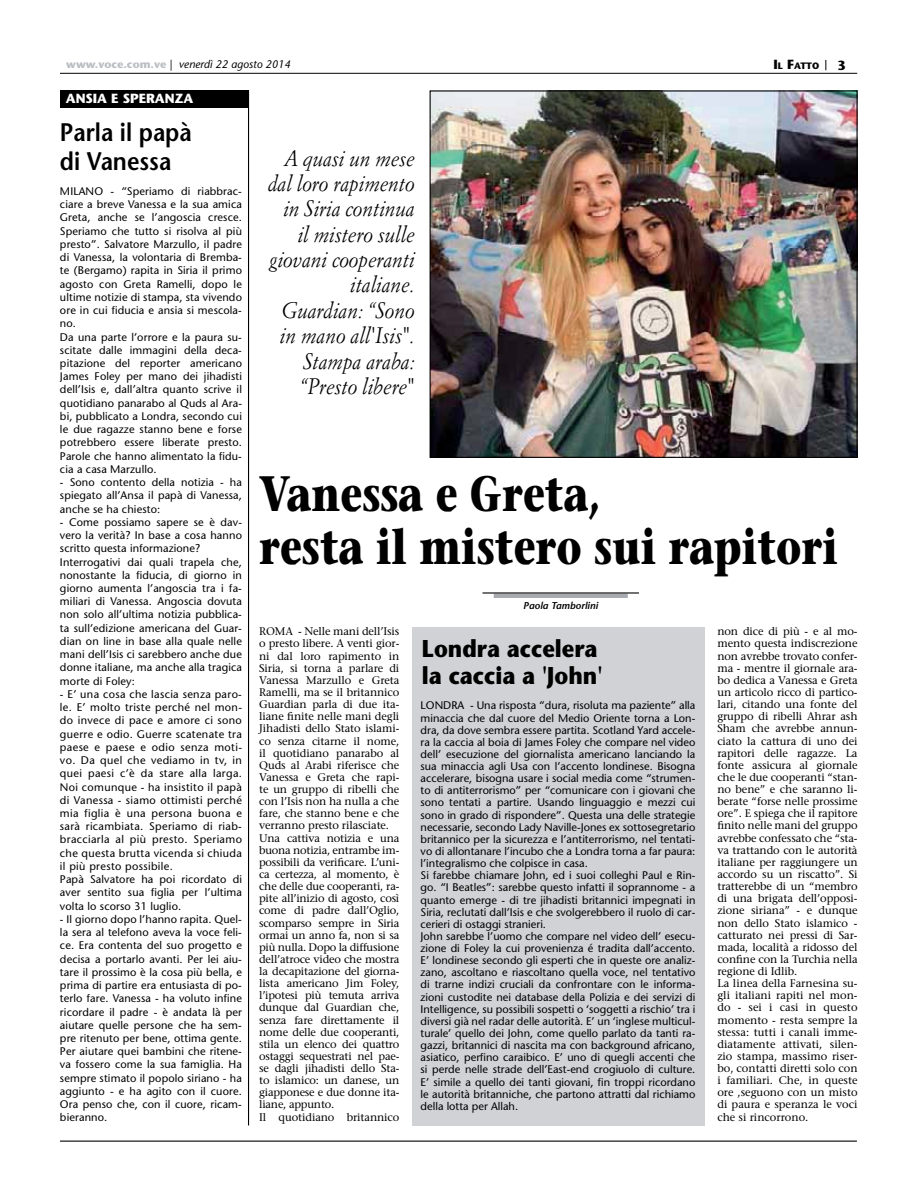
<style>
.page{position:relative;width:918px;height:1188px;background:#fff}
.page>*{position:absolute;margin:0;border:0;box-sizing:border-box;transform-origin:0 0}
.t1{font:700 49.65px/52.9px "Stone Serif";color:#000;scale:.79 1}
.t2{font:600 25.35px/28.7px "Stone Sans";color:#000;scale:.9 1}
.t3{font:700 24.3px/26.4px "Stone Sans";color:#000;scale:.9 1}
.t4{font:italic 22.05px/25.3px "Simoncini Garamond";color:#000;text-align:right;scale:.9 1}
.t5{font:700 13.2px "Stone Sans";color:#fff}
.t6{font:700 13.2px "Stone Sans";color:#000}
.t7{font:11.1px/13.2px "Stone Sans";color:#000}
.t8{font:11.1px/12.1px "Stone Serif";letter-spacing:-.01em;color:#000}
.t9{font:11.1px/13.2px "Stone Sans";letter-spacing:.03em;color:#000}
.t10{font:italic 11.1px "Stone Sans";color:#000}
.t11{font:italic 600 9.9px "Stone Sans";color:#000}
.t12{font:700 9.3px "Stone Sans";color:#000}
.s1{font-weight:700;font-style:normal;color:#bbbec3}
.s2{font-style:normal}
.s3{font-size:13.2px}
</style>
<div class="page">
<hr style="left:60px;top:73px;width:797px;height:1px;background:#000">
<hr style="left:60px;top:1141px;width:797px;height:1px;background:#000">
<div style="left:60px;top:90px;width:189px;height:18px;background:#000"></div>
<hr style="left:248px;top:90px;width:1px;height:1035px;background:#000">
<div style="left:412px;top:627px;width:293px;height:498px;background:#d0d2d5"></div>
<img style="left:432px;top:92px;width:424px;height:364px">
<div style="left:430px;top:90px;width:428px;height:368px;border:1px solid #000"></div>
<hr style="left:494px;top:594px;width:134px;height:4px;background:#a8acb1">
<hr style="left:483px;top:592px;width:156px;height:2px;background:#000">
<p class="t10" style="left:66px;top:60px;width:226px"><span class="s1">www.voce.com.ve</span> <span class="s2">|</span> venerdì 22 agosto 2014</p>
<p class="t12" style="left:774px;top:63px;width:47px"><span class="s3">I</span>L <span class="s3">F</span>ATTO</p>
<p class="t6" style="left:838px;top:60px;width:10px">3</p>
<p class="t5" style="left:66px;top:94px;width:129px">ANSIA E SPERANZA</p>
<h2 class="t2" style="left:60px;top:120px;width:148px">Parla il papà di Vanessa</h2>
<p class="t7" style="left:60px;top:186px;width:184px">MILANO - “Speriamo di riabbrac&shy;ciare a breve Vanessa e la sua amica Greta, anche se l’angoscia cresce.<br>Speriamo che tutto si risolva al più presto”. Salvatore Marzullo, il padre di Vanessa, la volontaria di Bremba&shy;te (Bergamo) rapita in Siria il primo agosto con Greta Ramelli, dopo le ultime notizie di stampa, sta vivendo ore in cui fiducia e ansia si mescola&shy;no.<br>Da una parte l’orrore e la paura su&shy;scitate dalle immagini della deca&shy;pitazione del reporter americano James Foley per mano dei jihadisti dell’Isis e, dall’altra quanto scrive il quotidiano panarabo al Quds al Ara&shy;bi, pubblicato a Londra, secondo cui le due ragazze stanno bene e forse potrebbero essere liberate presto.<br>Parole che hanno alimentato la fidu&shy;cia a casa Marzullo.</p>
<p class="t7" style="left:60px;top:477px;width:183px;text-align:justify">- Sono contento della notizia - ha spiegato all’Ansa il papà di Vanessa, anche se ha chiesto:</p>
<p class="t7" style="left:60px;top:517px;width:184px">- Come possiamo sapere se è dav&shy;vero la verità? In base a cosa hanno scritto questa informazione?<br>Interrogativi dai quali trapela che, nonostante la fiducia, di giorno in giorno aumenta l’angoscia tra i fa&shy;miliari di Vanessa. Angoscia dovuta non solo all’ultima notizia pubblica&shy;ta sull’edizione americana del Guar&shy;dian on line in base alla quale nelle mani dell’Isis ci sarebbero anche due donne italiane, ma anche alla tragica morte di Foley:</p>
<p class="t9" style="left:60px;top:689px;width:184px">- E’ una cosa che lascia senza paro&shy;le. E’ molto triste perché nel mon&shy;do invece di pace e amore ci sono guerre e odio. Guerre scatenate tra paese e paese e odio senza moti&shy;vo. Da quel che vediamo in tv, in quei paesi c’è da stare alla larga.<br>Noi comunque - ha insistito il papà di Vanessa - siamo ottimisti perché mia figlia è una persona buona e sarà ricambiata. Speriamo di riab&shy;bracciarla al più presto. Speriamo che questa brutta vicenda si chiuda il più presto possibile.<br>Papà Salvatore ha poi ricordato di aver sentito sua figlia per l’ultima volta lo scorso 31 luglio.</p>
<p class="t7" style="left:60px;top:914px;width:184px;text-align:justify">- Il giorno dopo l’hanno rapita. Quel&shy;la sera al telefono aveva la voce feli&shy;ce. Era contenta del suo progetto e decisa a portarlo avanti. Per lei aiu&shy;tare il prossimo è la cosa più bella, e prima di partire era entusiasta di po&shy;terlo fare. Vanessa - ha voluto infine ricordare il padre - è andata là per aiutare quelle persone che ha sem&shy;pre ritenuto per bene, ottima gente.<br>Per aiutare quei bambini che ritene&shy;va fossero come la sua famiglia. Ha sempre stimato il popolo siriano - ha aggiunto - e ha agito con il cuore.<br>Ora penso che, con il cuore, ricam&shy;bieranno.</p>
<h3 class="t4" style="left:268px;top:147px;width:165px">A quasi un mese dal loro rapimento in Siria continua il mistero sulle giovani cooperanti italiane.<br>Guardian: “Sono in mano all'Isis".<br>Stampa araba: “Presto libere"</h3>
<h1 class="t1" style="left:259px;top:473px;width:734px">Vanessa e Greta,<br>resta il mistero sui rapitori</h1>
<p class="t11" style="left:523px;top:601px;width:76px">Paola Tamborlini</p>
<p class="t8" style="left:259px;top:627px;width:142px">ROMA - Nelle mani dell’Isis o presto libere. A venti gior&shy;ni dal loro rapimento in<br>Siria, si torna a parlare di<br>Vanessa Marzullo e Greta<br>Ramelli, ma se il britannico<br>Guardian parla di due ita&shy;liane finite nelle mani degli<br>Jihadisti dello Stato islami&shy;co senza citarne il nome, il quotidiano panarabo al<br>Quds al Arabi riferisce che<br>Vanessa e Greta che rapi&shy;te un gruppo di ribelli che con l’Isis non ha nulla a che fare, che stanno bene e che verranno presto rilasciate.<br>Una cattiva notizia e una buona notizia, entrambe im&shy;possibili da verificare. L’uni&shy;ca certezza, al momento, è che delle due cooperanti, ra&shy;pite all’inizio di agosto, così come di padre dall’Oglio, scomparso sempre in Siria ormai un anno fa, non si sa più nulla. Dopo la diffusione dell’atroce video che mostra la decapitazione del giorna&shy;lista americano Jim Foley, l’ipotesi più temuta arriva dunque dal Guardian che, senza fare direttamente il nome delle due cooperanti, stila un elenco dei quattro ostaggi sequestrati nel pae&shy;se dagli jihadisti dello Sta&shy;to islamico: un danese, un giapponese e due donne ita&shy;liane, appunto.<br>Il quotidiano britannico</p>
<p class="t8" style="left:717px;top:627px;width:142px">non dice di più - e al mo&shy;mento questa indiscrezione non avrebbe trovato confer&shy;ma - mentre il giornale ara&shy;bo dedica a Vanessa e Greta un articolo ricco di partico&shy;lari, citando una fonte del gruppo di ribelli Ahrar ash<br>Sham che avrebbe annun&shy;ciato la cattura di uno dei rapitori delle ragazze. La fonte assicura al giornale che le due cooperanti “stan&shy;no bene” e che saranno li&shy;berate “forse nelle prossime ore”. E spiega che il rapitore finito nelle mani del gruppo avrebbe confessato che “sta&shy;va trattando con le autorità italiane per raggiungere un accordo su un riscatto”. Si tratterebbe di un “membro di una brigata dell’opposi&shy;zione siriana” - e dunque non dello Stato islamico - catturato nei pressi di Sar&shy;mada, località a ridosso del confine con la Turchia nella regione di Idlib.<br>La linea della Farnesina su&shy;gli italiani rapiti nel mon&shy;do - sei i casi in questo momento - resta sempre la stessa: tutti i canali imme&shy;diatamente attivati, silen&shy;zio stampa, massimo riser&shy;bo, contatti diretti solo con i familiari. Che, in queste ore ,seguono con un misto di paura e speranza le voci che si rincorrono.</p>
<h3 class="t3" style="left:422px;top:638px;width:202px">Londra accelera la caccia a 'John'</h3>
<p class="t7" style="left:421px;top:701px;width:276px;line-height:12.1px">LONDRA - Una risposta “dura, risoluta ma paziente” alla minaccia che dal cuore del Medio Oriente torna a Lon&shy;dra, da dove sembra essere partita. Scotland Yard accele&shy;ra la caccia al boia di James Foley che compare nel video dell’ esecuzione del giornalista americano lanciando la sua minaccia agli Usa con l’accento londinese. Bisogna accelerare, bisogna usare i social media come “strumen&shy;to di antiterrorismo” per “comunicare con i giovani che sono tentati a partire. Usando linguaggio e mezzi cui sono in grado di rispondere”. Questa una delle strategie necessarie, secondo Lady Naville-Jones ex sottosegretario britannico per la sicurezza e l’antiterrorismo, nel tentati&shy;vo di allontanare l’incubo che a Londra torna a far paura: l’integralismo che colpisce in casa.<br>Si farebbe chiamare John, ed i suoi colleghi Paul e Rin&shy;go. “I Beatles”: sarebbe questo infatti il soprannome - a quanto emerge - di tre jihadisti britannici impegnati in Siria, reclutati dall’Isis e che svolgerebbero il ruolo di car&shy;cerieri di ostaggi stranieri.<br>John sarebbe l’uomo che compare nel video dell’ esecu&shy;zione di Foley la cui provenienza é tradita dall’accento.<br>E’ londinese secondo gli esperti che in queste ore analiz&shy;zano, ascoltano e riascoltano quella voce, nel tentativo di trarne indizi cruciali da confrontare con le informa&shy;zioni custodite nei database della Polizia e dei servizi di Intelligence, su possibili sospetti o ‘soggetti a rischio’ tra i diversi già nel radar delle autorità. E’ un ‘inglese multicul&shy;turale’ quello dei John, come quello parlato da tanti ra&shy;gazzi, britannici di nascita ma con background africano, asiatico, perfino caraibico. E’ uno di quegli accenti che si perde nelle strade dell’East-end crogiuolo di culture.<br>E’ simile a quello dei tanti giovani, fin troppi ricordano le autorità britanniche, che partono attratti dal richiamo della lotta per Allah.</p>
</div>
